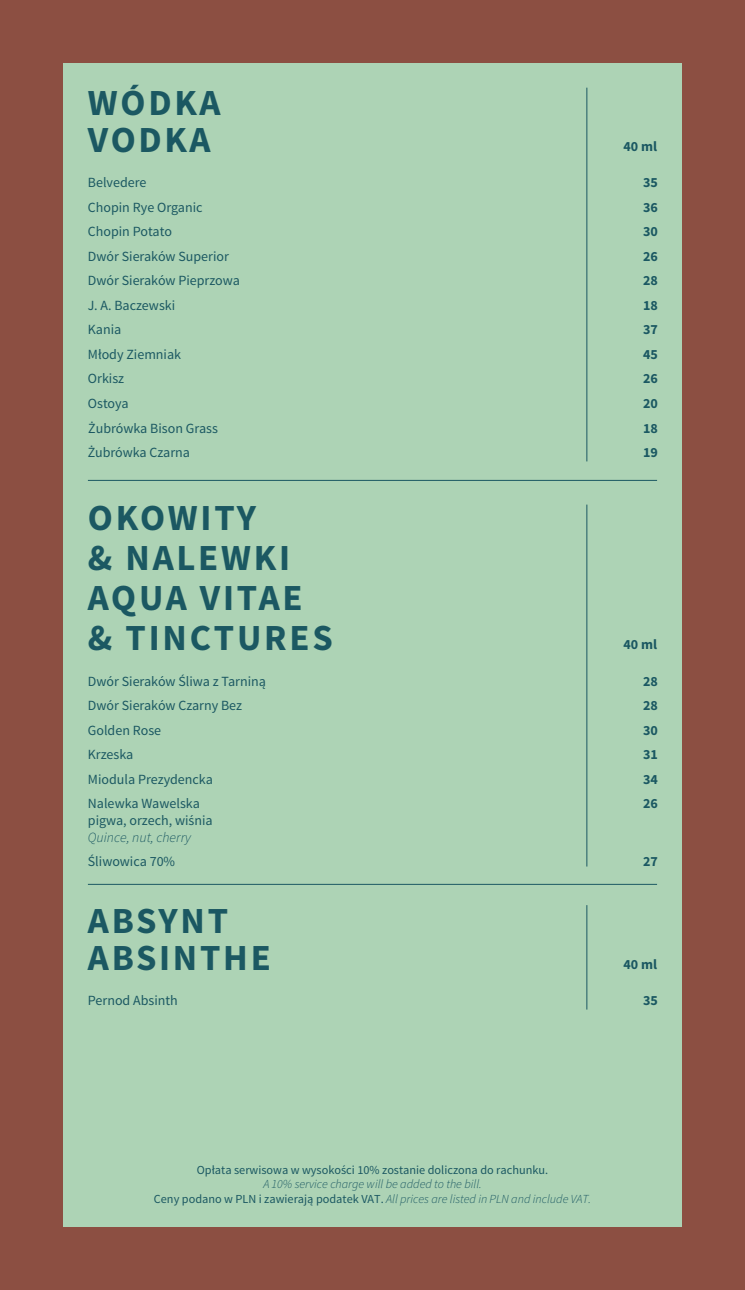
<style>
.page{position:relative;width:745px;height:1290px;background:#fff}
.page>*{position:absolute;margin:0;border:0;box-sizing:border-box;transform-origin:0 0}
.t1{font:700 36.75px/40.2px "Source Sans Pro";letter-spacing:.075em;color:#1b5862}
.t2{font:14px/24.5px "Source Sans Pro";color:#1b5862}
.t3{font:700 14px/24.5px "Source Sans Pro";color:#1b5862;text-align:justify}
.t4{font:italic 300 14px "Source Sans Pro";color:#1b5862}
.t5{font:italic 300 12.25px/14.7px "Source Sans Pro";color:#1b5862;text-align:center}
.t6{font:12.25px "Source Sans Pro";color:#1b5862}
.s1{font-weight:400;font-style:normal}
</style>
<div class="page">
<div style="left:0;top:0;width:744px;height:1290px;background:#8c4f42"></div>
<div style="left:63px;top:63px;width:618px;height:1164px;background:#add3b5"></div>
<hr style="left:586px;top:88px;width:1px;height:373px;background:#1b5862">
<hr style="left:586px;top:505px;width:1px;height:361px;background:#1b5862">
<hr style="left:88px;top:480px;width:568px;height:1px;background:#1b5862">
<hr style="left:88px;top:884px;width:568px;height:1px;background:#1b5862">
<hr style="left:586px;top:905px;width:1px;height:104px;background:#1b5862">
<h1 class="t1" style="left:88px;top:86px;width:134px;line-height:36.8px">WÓDKA<br>VODKA</h1>
<p class="t2" style="left:88px;top:171px;width:153px">Belvedere<br>Chopin Rye Organic<br>Chopin Potato<br>Dwór Sieraków Superior<br>Dwór Sieraków Pieprzowa<br>J. A. Baczewski<br>Kania<br>Młody Ziemniak<br>Orkisz<br>Ostoya</p>
<p class="t2" style="left:88px;top:441px;width:104px">Żubrówka Czarna</p>
<p class="t2" style="left:88px;top:416px;width:131px">Żubrówka Bison Grass</p>
<h1 class="t1" style="left:88px;top:499px;width:246px">OKOWITY<br>&amp; NALEWKI<br>AQUA VITAE &amp; TINCTURES</h1>
<p class="t2" style="left:88px;top:669px;width:179px">Dwór Sieraków Śliwa z Tarniną<br>Dwór Sieraków Czarny Bez<br>Golden Rose<br>Krzeska<br>Miodula Prezydencka<br>Nalewka Wawelska</p>
<p class="t2" style="left:88px;top:808px;width:126px">pigwa, orzech, wiśnia</p>
<p class="t4" style="left:88px;top:829px;width:104px">Quince, nut, cherry</p>
<p class="t2" style="left:88px;top:849px;width:89px">Śliwowica 70%</p>
<h1 class="t1" style="left:88px;top:904px;width:184px;line-height:36.8px">ABSYNT<br>ABSINTHE</h1>
<p class="t3" style="left:623px;top:135px;width:35px">40 ml</p>
<p class="t3" style="left:642px;top:171px;width:16px">35<br>36<br>30</p>
<p class="t3" style="left:642px;top:244px;width:16px">26<br>28<br>18</p>
<p class="t3" style="left:642px;top:318px;width:16px">37<br>45<br>26<br>20<br>18<br>19</p>
<p class="t3" style="left:623px;top:633px;width:35px">40 ml</p>
<p class="t3" style="left:642px;top:669px;width:16px">28<br>28<br>30<br>31<br>34<br>26</p>
<p class="t3" style="left:642px;top:850px;width:16px">27</p>
<p class="t3" style="left:623px;top:952px;width:35px">40 ml</p>
<p class="t2" style="left:88px;top:988px;width:91px">Pernod Absinth</p>
<p class="t3" style="left:642px;top:988px;width:16px">35</p>
<p class="t6" style="left:197px;top:1162px;width:352px">Opłata serwisowa w wysokości 10% zostanie doliczona do rachunku.</p>
<p class="t5" style="left:154px;top:1177px;width:438px">A 10% service charge will be added to the bill.<br><span class="s1">Ceny podano w PLN i zawierają podatek VAT.</span> All prices are listed in PLN and include VAT.</p>
</div>
